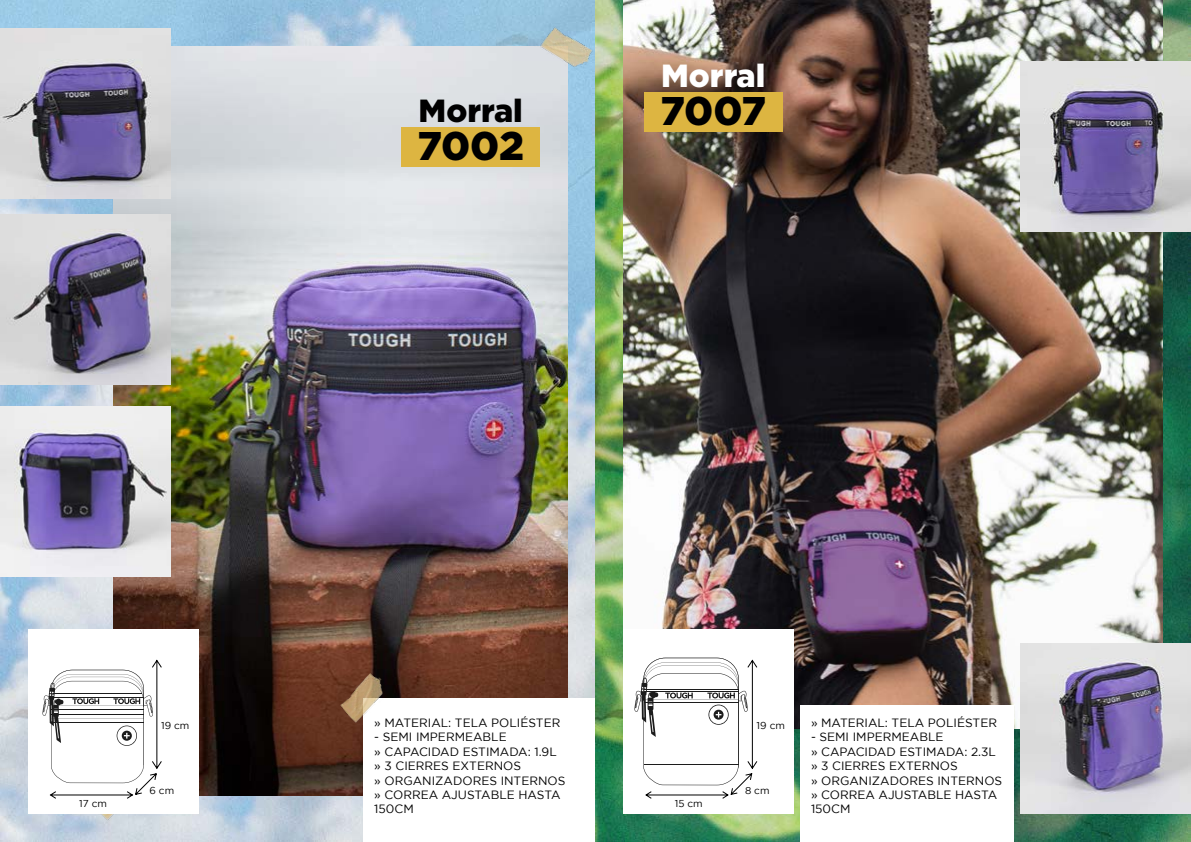
<style>
.page{position:relative;width:1191px;height:842px;background:#fff}
.page>*{position:absolute;margin:0;border:0;box-sizing:border-box;transform-origin:0 0}
.t1{font:900 40px "Gotham";letter-spacing:-.015em;color:#000}
.t2{font:900 32px "Gotham";color:#000}
.t3{font:900 32px "Gotham";color:#fff}
.t4{font:12px/14.4px "Gotham";color:#000}
.t5{font:10px "Gotham";color:#000}
</style>
<div class="page">
<img style="left:0;top:0;width:1191px;height:842px">
<img style="left:113px;top:46px;width:454px;height:750px">
<img style="left:0;top:28px;width:170px;height:170px">
<img style="left:0;top:215px;width:170px;height:170px">
<div style="left:363px;top:699px;width:232px;height:143px;background:#fff"></div>
<img style="left:0;top:407px;width:170px;height:170px">
<img style="left:85px;top:814px;width:59px;height:12px">
<img style="left:333px;top:669px;width:59px;height:60px">
<img style="left:534px;top:21px;width:61px;height:55px">
<div style="left:401px;top:127px;width:139px;height:40px;background:#ddb541"></div>
<div style="left:28px;top:629px;width:170px;height:185px;background:#fff"></div>
<svg style="left:42px;top:659px;width:120px;height:140px"></svg>
<hr style="left:52px;top:715px;width:92px;height:1px;background:#1c1c1c">
<img style="left:624px;top:0;width:538px;height:728px">
<img style="left:1020px;top:643px;width:171px;height:171px">
<img style="left:1020px;top:61px;width:171px;height:170px">
<div style="left:801px;top:706px;width:213px;height:136px;background:#fff"></div>
<div style="left:644px;top:92px;width:138px;height:40px;background:#ddb541"></div>
<div style="left:624px;top:629px;width:170px;height:185px;background:#fff"></div>
<svg style="left:634px;top:658px;width:124px;height:141px"></svg>
<hr style="left:643px;top:764px;width:95px;height:1px;background:#1c1c1c">
<h2 class="t2" style="left:418px;top:92px;width:106px">Morral</h2>
<h1 class="t1" style="left:417px;top:123px;width:108px">7002</h1>
<h2 class="t3" style="left:661px;top:57px;width:106px">Morral</h2>
<h1 class="t1" style="left:660px;top:88px;width:107px">7007</h1>
<p class="t5" style="left:79px;top:798px;width:29px">17 cm</p>
<p class="t5" style="left:161px;top:719px;width:30px">19 cm</p>
<p class="t4" style="left:811px;top:715px;width:188px">» MATERIAL: TELA POLIÉSTER</p>
<p class="t4" style="left:811px;top:730px;width:193px">- SEMI IMPERMEABLE<br>» CAPACIDAD ESTIMADA: 2.3L » 3 CIERRES EXTERNOS<br>» ORGANIZADORES INTERNOS » CORREA AJUSTABLE HASTA<br>150CM</p>
<p class="t4" style="left:374px;top:715px;width:188px">» MATERIAL: TELA POLIÉSTER</p>
<p class="t4" style="left:374px;top:730px;width:193px">- SEMI IMPERMEABLE<br>» CAPACIDAD ESTIMADA: 1.9L » 3 CIERRES EXTERNOS<br>» ORGANIZADORES INTERNOS » CORREA AJUSTABLE HASTA<br>150CM</p>
<p class="t5" style="left:756px;top:719px;width:30px">19 cm</p>
<p class="t5" style="left:149px;top:784px;width:26px">6 cm</p>
<p class="t5" style="left:745px;top:784px;width:26px">8 cm</p>
<p class="t5" style="left:675px;top:798px;width:29px">15 cm</p>
</div>
